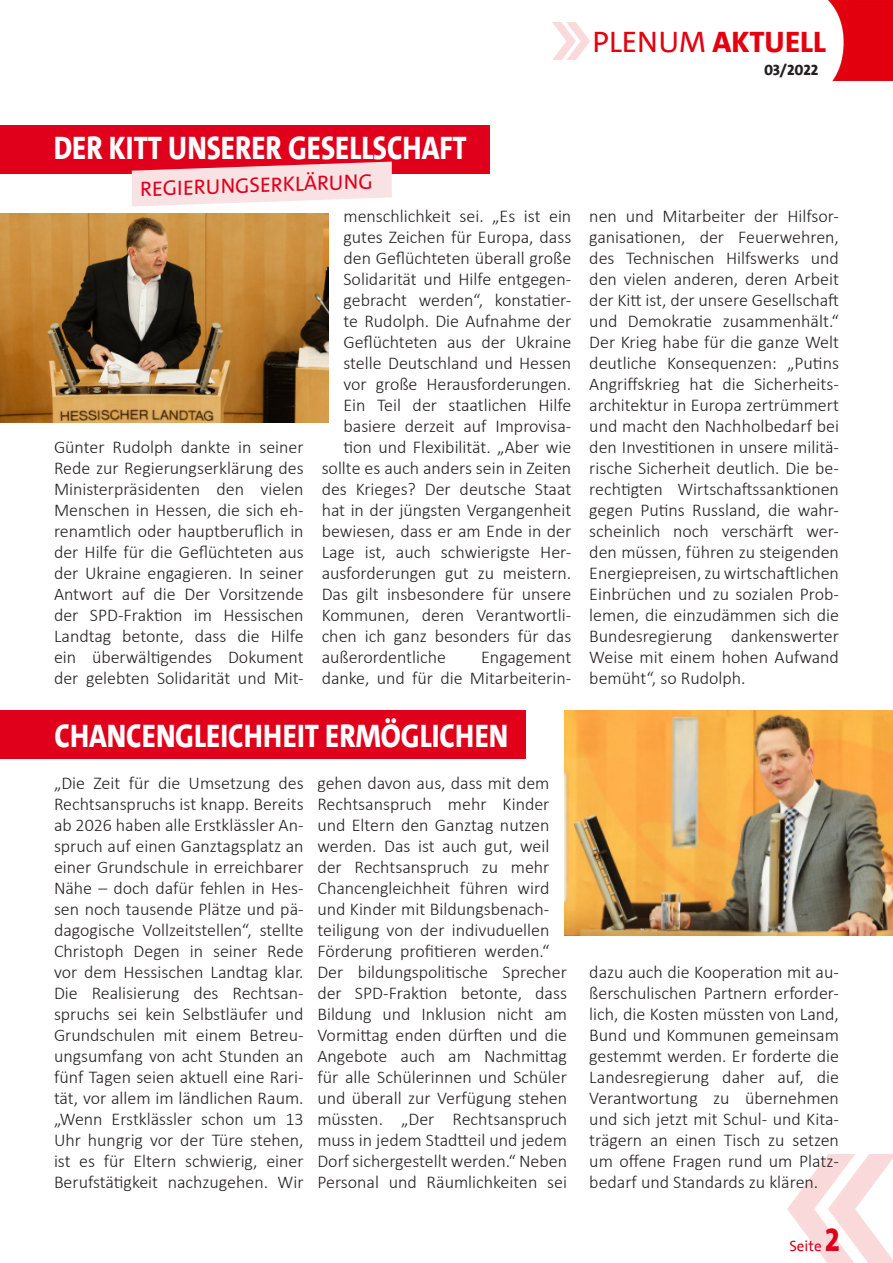
<style>
.page{position:relative;width:893px;height:1263px;background:#fff}
.page>*{position:absolute;margin:0;border:0;box-sizing:border-box;transform-origin:0 0}
.Überschrift{font:800 33px "SPD The Sans";color:#fff;scale:.85 1}
.t1{font:800 30px "SPD The Sans";color:#e3000f}
.Neu_Überschrift_24p2{font:21px "SPD The Sans";color:#e0001b}
.t2{font:300 18px/21px "Calibri";color:#231f20;text-align:justify}
.t3{font:800 15px "SPD The Sans Versal";letter-spacing:-.005em;color:#231f20}
.t4{font:15px "SPD The Sans";color:#e0001b}
.s1{font-weight:400}
.s2{font-weight:800;font-size:33px}
</style>
<div class="page">
<img style="left:788px;top:1155px;width:105px;height:108px">
<img style="left:552px;top:23px;width:37px;height:37px">
<img style="left:828px;top:0;width:65px;height:81px">
<img style="left:564px;top:711px;width:329px;height:224px">
<img style="left:0;top:214px;width:328px;height:209px">
<div style="left:0;top:125px;width:489px;height:48px;background:#e0001b"></div>
<div style="left:0;top:710px;width:526px;height:48px;background:#e0001b"></div>
<svg style="left:132px;top:162px;width:260px;height:44px"></svg>
<h2 class="t1" style="left:592px;top:22px;width:235px"><span class="s1">PLENUM</span> AKTUELL</h2>
<p class="t3" style="left:764px;top:60px;width:56px">03/2022</p>
<p class="Überschrift" style="left:54px;top:127px;width:487px">DER KITT UNSERER GESELLSCHAFT</p>
<p class="Neu_Überschrift_24p2" style="left:140px;top:176px;width:234px;rotate:-2deg">REGIERUNGSERKLÄRUNG</p>
<p class="t2" style="left:54px;top:436px;width:251px">Günter Rudolph dankte in seiner Rede zur Regierungserklärung des Ministerpräsidenten den vielen Menschen in Hessen, die sich eh&shy;renamtlich oder hauptberuflich in der Hilfe für die Geflüchteten aus der Ukraine engagieren. In seiner Antwort auf die Der Vorsitzende der SPD-Fraktion im Hessischen Landtag betonte, dass die Hilfe ein überwältigendes Dokument der gelebten Solidarität und Mit-</p>
<p class="t2" style="left:343px;top:205px;width:229px">menschlichkeit sei. „Es ist ein</p>
<p class="t2" style="left:343px;top:226px;width:229px">gutes Zeichen für Europa, dass</p>
<p class="t2" style="left:343px;top:247px;width:229px">den Geflüchteten überall große</p>
<p class="t2" style="left:343px;top:268px;width:229px">Solidarität und Hilfe entgegen-</p>
<p class="t2" style="left:343px;top:289px;width:229px">gebracht werden“, konstatier-</p>
<p class="t2" style="left:343px;top:310px;width:229px">te Rudolph. Die Aufnahme der</p>
<p class="t2" style="left:343px;top:331px;width:229px">Geflüchteten aus der Ukraine</p>
<p class="t2" style="left:343px;top:352px;width:229px">stelle Deutschland und Hessen</p>
<p class="t2" style="left:343px;top:373px;width:229px">vor große Herausforderungen.</p>
<p class="t2" style="left:343px;top:394px;width:229px">Ein Teil der staatlichen Hilfe</p>
<p class="t2" style="left:343px;top:415px;width:229px">basiere derzeit auf Improvisa-</p>
<p class="t2" style="left:343px;top:436px;width:229px">tion und Flexibilität. „Aber wie</p>
<p class="t2" style="left:322px;top:457px;width:251px">sollte es auch anders sein in Zeiten</p>
<p class="t2" style="left:322px;top:478px;width:251px">des Krieges? Der deutsche Staat</p>
<p class="t2" style="left:322px;top:499px;width:251px">hat in der jüngsten Vergangenheit</p>
<p class="t2" style="left:322px;top:520px;width:251px">bewiesen, dass er am Ende in der</p>
<p class="t2" style="left:322px;top:541px;width:251px">Lage ist, auch schwierigste Her-</p>
<p class="t2" style="left:322px;top:562px;width:251px">ausforderungen gut zu meistern.</p>
<p class="t2" style="left:322px;top:583px;width:251px">Das gilt insbesondere für unsere</p>
<p class="t2" style="left:322px;top:604px;width:251px">Kommunen, deren Verantwortli-</p>
<p class="t2" style="left:322px;top:625px;width:251px">chen ich ganz besonders für das</p>
<p class="t2" style="left:322px;top:646px;width:126px">außerordentliche</p>
<p class="t2" style="left:322px;top:646px;width:251px;text-align:right">Engagement<br>danke, und für die Mitarbeiterin-</p>
<p class="Überschrift" style="left:55px;top:715px;width:535px">CHANCENGLEICHHEIT ERMÖGLICHEN</p>
<p class="t2" style="left:54px;top:772px;width:251px">„Die Zeit für die Umsetzung des Rechtsanspruchs ist knapp. Bereits ab 2026 haben alle Erstklässler An&shy;spruch auf einen Ganztagsplatz an einer Grundschule in erreichbarer Nähe – doch dafür fehlen in Hes&shy;sen noch tausende Plätze und pä&shy;dagogische Vollzeitstellen“, stellte Christoph Degen in seiner Rede vor dem Hessischen Landtag klar.<br>Die Realisierung des Rechtsan&shy;spruchs sei kein Selbstläufer und Grundschulen mit einem Betreu&shy;ungsumfang von acht Stunden an fünf Tagen seien aktuell eine Rari&shy;tät, vor allem im ländlichen Raum. „Wenn Erstklässler schon um 13<br>Uhr hungrig vor der Türe stehen, ist es für Eltern schwierig, einer Berufstätigkeit nachzugehen. Wir</p>
<p class="t2" style="left:317px;top:772px;width:251px;text-align:left">gehen davon aus, dass mit dem<br>Rechtsanspruch mehr Kinder und Eltern den Ganztag nutzen werden. Das ist auch gut, weil der Rechtsanspruch zu mehr<br>Chancengleichheit führen wird und Kinder mit Bildungsbenach&shy;teiligung von der indivuduellen<br>Förderung profitieren werden.“<br>Der bildungspolitische Sprecher der SPD-Fraktion betonte, dass<br>Bildung und Inklusion nicht am<br>Vormittag enden dürften und die<br>Angebote auch am Nachmittag für alle Schülerinnen und Schüler und überall zur Verfügung stehen müssten. „Der Rechtsanspruch muss in jedem Stadtteil und jedem<br>Dorf sichergestellt werden.“ Neben<br>Personal und Räumlichkeiten sei</p>
<p class="t2" style="left:589px;top:205px;width:251px">nen und Mitarbeiter der Hilfsor&shy;ganisationen, der Feuerwehren, des Technischen Hilfswerks und den vielen anderen, deren Arbeit der Kitt ist, der unsere Gesellschaft und Demokratie zusammenhält.“ Der Krieg habe für die ganze Welt deutliche Konsequenzen: „Putins Angriffskrieg hat die Sicherheits&shy;architektur in Europa zertrümmert und macht den Nachholbedarf bei den Investitionen in unsere militä&shy;rische Sicherheit deutlich. Die be&shy;rechtigten Wirtschaftssanktionen gegen Putins Russland, die wahr&shy;scheinlich noch verschärft wer&shy;den müssen, führen zu steigenden Energiepreisen, zu wirtschaftlichen Einbrüchen und zu sozialen Prob&shy;lemen, die einzudämmen sich die Bundesregierung dankenswerter Weise mit einem hohen Aufwand bemüht“, so Rudolph.</p>
<p class="t2" style="left:589px;top:961px;width:251px">dazu auch die Kooperation mit au&shy;ßerschulischen Partnern erforder&shy;lich, die Kosten müssten von Land, Bund und Kommunen gemeinsam gestemmt werden. Er forderte die Landesregierung daher auf, die Verantwortung zu übernehmen und sich jetzt mit Schul- und Kita&shy;trägern an einen Tisch zu setzen um offene Fragen rund um Platz&shy;bedarf und Standards zu klären.</p>
<p class="t4" style="left:789px;top:1236px;width:52px">Seite <span class="s2">2</span></p>
</div>
